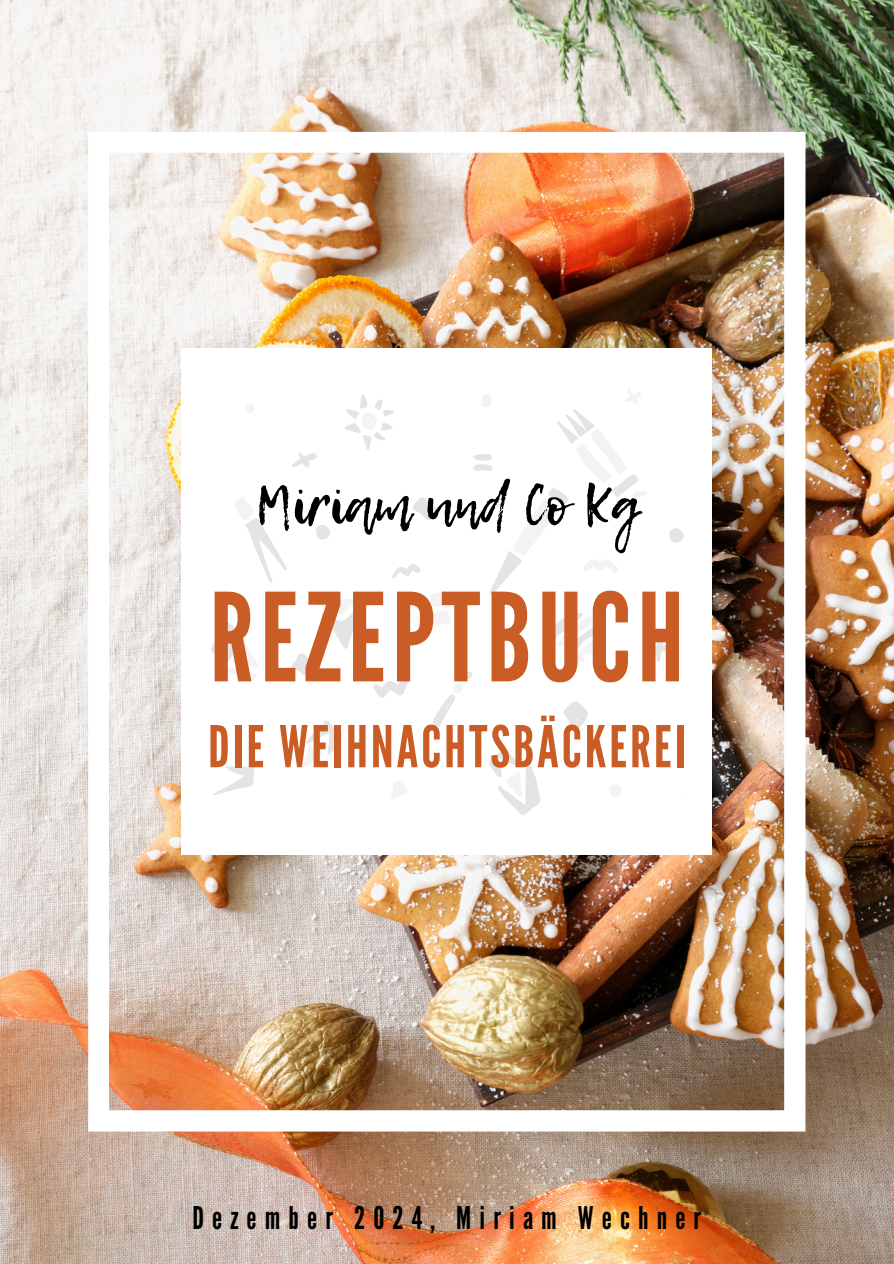
<style>
.page{position:relative;width:894px;height:1264px;background:#fff}
.page>*{position:absolute;margin:0;border:0;box-sizing:border-box;transform-origin:0 0}
.t1{font:122.1px "League Gothic";letter-spacing:.055em;color:#ca5d25}
.t2{font:57.6px "League Gothic";letter-spacing:.055em;color:#ca5d25}
.t3{font:53.55px "Lemon Tuesday";color:#000}
.t4{font:31.2px "League Gothic";letter-spacing:.26em;color:#000}
</style>
<div class="page">
<img style="left:0;top:0;width:893px;height:1263px">
<img style="left:88px;top:132px;width:717px;height:999px">
<svg style="left:213px;top:766px;width:43px;height:29px"></svg>
<svg style="left:391px;top:563px;width:31px;height:16px"></svg>
<svg style="left:372px;top:674px;width:38px;height:24px"></svg>
<svg style="left:315px;top:524px;width:15px;height:17px"></svg>
<svg style="left:669px;top:527px;width:14px;height:17px"></svg>
<svg style="left:412px;top:496px;width:24px;height:24px"></svg>
<svg style="left:563px;top:701px;width:25px;height:29px"></svg>
<svg style="left:292px;top:452px;width:26px;height:17px"></svg>
<svg style="left:649px;top:633px;width:19px;height:29px"></svg>
<svg style="left:551px;top:612px;width:56px;height:50px"></svg>
<svg style="left:489px;top:747px;width:52px;height:68px"></svg>
<svg style="left:396px;top:591px;width:54px;height:44px"></svg>
<svg style="left:291px;top:599px;width:70px;height:76px"></svg>
<svg style="left:344px;top:394px;width:50px;height:56px"></svg>
<svg style="left:233px;top:497px;width:55px;height:86px"></svg>
<svg style="left:210px;top:618px;width:48px;height:62px"></svg>
<svg style="left:432px;top:670px;width:40px;height:57px"></svg>
<svg style="left:302px;top:719px;width:40px;height:49px"></svg>
<svg style="left:244px;top:401px;width:11px;height:12px"></svg>
<svg style="left:472px;top:388px;width:176px;height:207px"></svg>
<svg style="left:389px;top:781px;width:19px;height:20px"></svg>
<svg style="left:608px;top:783px;width:14px;height:15px"></svg>
<h3 class="t3" style="left:255px;top:474px;width:384px">Miriam und Co Kg</h3>
<h1 class="t1" style="left:210px;top:565px;width:475px">REZEPTBUCH</h1>
<h2 class="t2" style="left:208px;top:712px;width:478px">DIE WEIHNACHTSBÄCKEREI</h2>
<p class="t4" style="left:192px;top:1199px;width:510px">Dezember 2024, Miriam Wechner</p>
</div>
